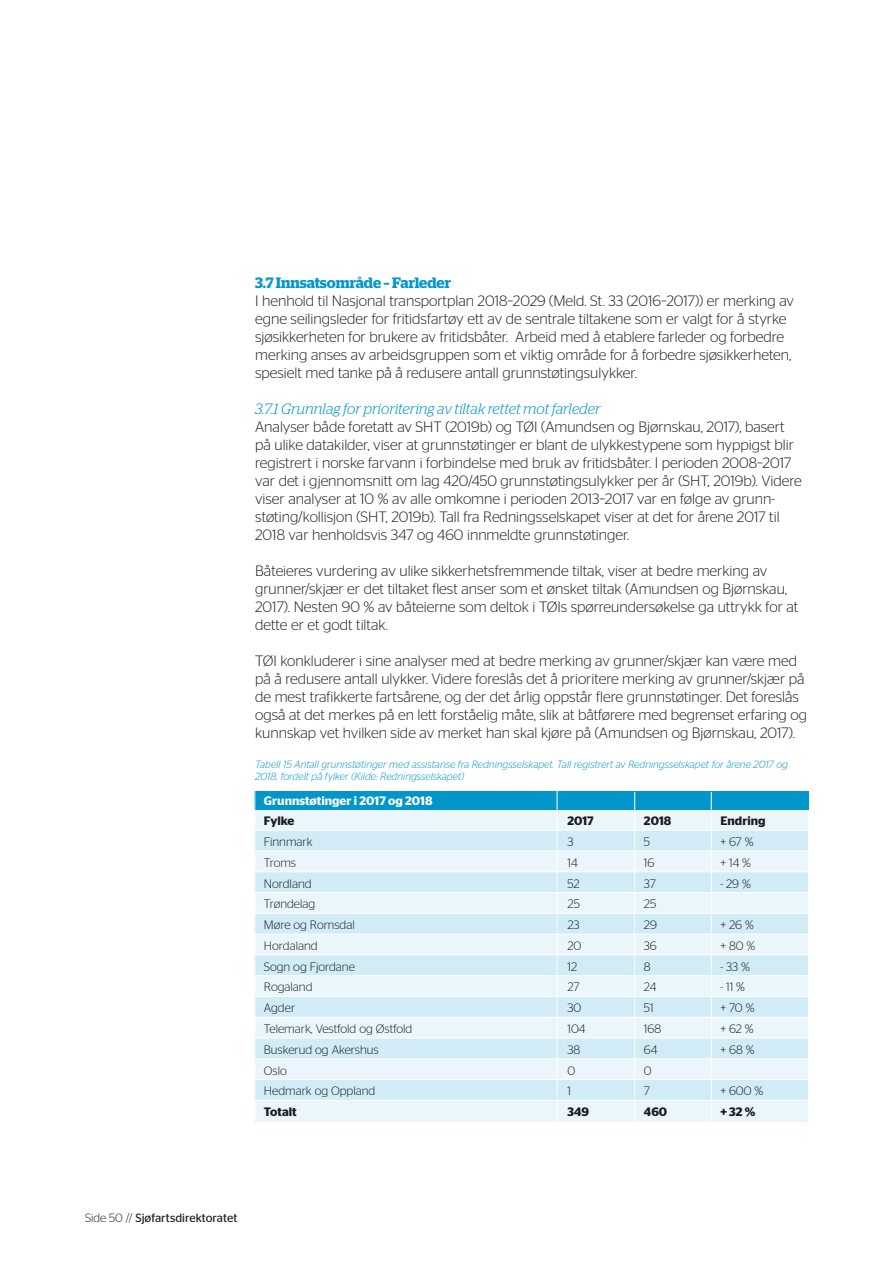
<style>
.page{position:relative;width:893px;height:1263px;background:#fff}
.page>*{position:absolute;margin:0;border:0;box-sizing:border-box;transform-origin:0 0}
.Brødtekst{font:300 15px/18px "Stag Sans";color:#1b1c20}
.Undertittel2{font:italic 300 15px "Stag";color:#0096cc}
.Brødtekst_fremhevet{font:600 15px "Stag";color:#0096cc}
.Brødtekst-2{font:300 12.15px "Stag Sans";color:#1b1c20}
.Brødtekst-3{font:600 12.15px "Stag Sans";color:#1b1c20}
.Brødtekst-4{font:600 12.15px "Stag Sans";color:#fff}
.t1{font:12px "Stag Sans";color:#1b1c20}
.Brødtekst-5{font:italic 300 10.5px/12px "Stag Sans";color:#0096cc}
.s1{font-weight:300}
</style>
<div class="page">
<div style="left:254px;top:809px;width:554px;height:21px;background:#eaf6fb"></div>
<div style="left:254px;top:830px;width:554px;height:21px;background:#d1ebf7"></div>
<div style="left:254px;top:851px;width:554px;height:21px;background:#eaf6fb"></div>
<div style="left:254px;top:872px;width:554px;height:21px;background:#d1ebf7"></div>
<div style="left:254px;top:893px;width:554px;height:20px;background:#eaf6fb"></div>
<div style="left:254px;top:913px;width:554px;height:21px;background:#d1ebf7"></div>
<div style="left:254px;top:934px;width:554px;height:21px;background:#eaf6fb"></div>
<div style="left:254px;top:955px;width:554px;height:20px;background:#d1ebf7"></div>
<div style="left:254px;top:975px;width:554px;height:21px;background:#eaf6fb"></div>
<div style="left:254px;top:996px;width:554px;height:21px;background:#d1ebf7"></div>
<div style="left:254px;top:1017px;width:554px;height:21px;background:#eaf6fb"></div>
<div style="left:254px;top:1038px;width:554px;height:21px;background:#d1ebf7"></div>
<div style="left:254px;top:1059px;width:554px;height:21px;background:#eaf6fb"></div>
<div style="left:254px;top:1080px;width:554px;height:20px;background:#d1ebf7"></div>
<div style="left:254px;top:1100px;width:554px;height:21px;background:#eaf6fb"></div>
<div style="left:254px;top:791px;width:555px;height:18px;background:#0096cc"></div>
<hr style="left:254px;top:809px;width:555px;height:1px;background:#0096cc">
<hr style="left:254px;top:830px;width:555px;height:1px;background:#fff">
<hr style="left:254px;top:851px;width:555px;height:1px;background:#fff">
<hr style="left:254px;top:871px;width:555px;height:1px;background:#fff">
<hr style="left:254px;top:892px;width:555px;height:1px;background:#fff">
<hr style="left:254px;top:913px;width:555px;height:1px;background:#fff">
<hr style="left:254px;top:934px;width:555px;height:1px;background:#fff">
<hr style="left:254px;top:954px;width:555px;height:1px;background:#fff">
<hr style="left:254px;top:975px;width:555px;height:1px;background:#fff">
<hr style="left:254px;top:996px;width:555px;height:1px;background:#fff">
<hr style="left:254px;top:1017px;width:555px;height:1px;background:#fff">
<hr style="left:254px;top:1038px;width:555px;height:1px;background:#fff">
<hr style="left:254px;top:1058px;width:555px;height:1px;background:#fff">
<hr style="left:254px;top:1079px;width:555px;height:1px;background:#fff">
<hr style="left:254px;top:1100px;width:555px;height:1px;background:#fff">
<hr style="left:254px;top:791px;width:1px;height:330px;background:#fff">
<hr style="left:557px;top:791px;width:1px;height:330px;background:#fff">
<hr style="left:634px;top:792px;width:1px;height:330px;background:#fff">
<hr style="left:711px;top:792px;width:1px;height:330px;background:#fff">
<p class="Brødtekst_fremhevet" style="left:255px;top:274px;width:198px">3.7 Innsatsområde – Farleder</p>
<p class="Brødtekst" style="left:255px;top:292px;width:540px">I henhold til Nasjonal transportplan 2018–2029 (Meld. St. 33 (2016–2017)) er merking av egne seilingsleder for fritidsfartøy ett av de sentrale tiltakene som er valgt for å styrke sjøsikkerheten for brukere av fritidsbåter. Arbeid med å etablere farleder og forbedre merking anses av arbeidsgruppen som et viktig område for å forbedre sjøsikkerheten, spesielt med tanke på å redusere antall grunnstøtingsulykker.</p>
<p class="Undertittel2" style="left:255px;top:401px;width:347px">3.7.1 Grunnlag for prioritering av tiltak rettet mot farleder</p>
<p class="Brødtekst" style="left:255px;top:418px;width:548px">Analyser både foretatt av SHT (2019b) og TØI (Amundsen og Bjørnskau, 2017), basert på ulike datakilder, viser at grunnstøtinger er blant de ulykkestypene som hyppigst blir registrert i norske farvann i forbindelse med bruk av fritidsbåter. I perioden 2008–2017 var det i gjennomsnitt om lag 420/450 grunnstøtingsulykker per år (SHT, 2019b). Videre viser analyser at 10 % av alle omkomne i perioden 2013–2017 var en følge av grunn&shy;støting/kollisjon (SHT, 2019b). Tall fra Redningsselskapet viser at det for årene 2017 til 2018 var henholdsvis 347 og 460 innmeldte grunnstøtinger.</p>
<p class="Brødtekst" style="left:255px;top:562px;width:545px">Båteieres vurdering av ulike sikkerhetsfremmende tiltak, viser at bedre merking av grunner/skjær er det tiltaket flest anser som et ønsket tiltak (Amundsen og Bjørnskau, 2017). Nesten 90 % av båteierne som deltok i TØIs spørreundersøkelse ga uttrykk for at dette er et godt tiltak.</p>
<p class="Brødtekst" style="left:255px;top:652px;width:553px">TØI konkluderer i sine analyser med at bedre merking av grunner/skjær kan være med på å redusere antall ulykker. Videre foreslås det å prioritere merking av grunner/skjær på de mest trafikkerte fartsårene, og der det årlig oppstår flere grunnstøtinger. Det foreslås også at det merkes på en lett forståelig måte, slik at båtførere med begrenset erfaring og kunnskap vet hvilken side av merket han skal kjøre på (Amundsen og Bjørnskau, 2017).</p>
<p class="Brødtekst-5" style="left:255px;top:759px;width:534px">Tabell 15 Antall grunnstøtinger med assistanse fra Redningsselskapet. Tall registrert av Redningsselskapet for årene 2017 og<br>2018, fordelt på fylker (Kilde: Redningsselskapet)</p>
<p class="Brødtekst-4" style="left:264px;top:793px;width:170px">Grunnstøtinger i 2017 og 2018</p>
<p class="Brødtekst-3" style="left:264px;top:814px;width:32px">Fylke</p>
<p class="Brødtekst-3" style="left:567px;top:814px;width:28px">2017</p>
<p class="Brødtekst-3" style="left:644px;top:814px;width:29px">2018</p>
<p class="Brødtekst-3" style="left:720px;top:814px;width:47px">Endring</p>
<p class="Brødtekst-2" style="left:264px;top:835px;width:50px">Finnmark</p>
<p class="Brødtekst-2" style="left:567px;top:835px;width:7px">3</p>
<p class="Brødtekst-2" style="left:644px;top:835px;width:8px">5</p>
<p class="Brødtekst-2" style="left:720px;top:835px;width:34px">+ 67 %</p>
<p class="Brødtekst-2" style="left:264px;top:856px;width:34px">Troms</p>
<p class="Brødtekst-2" style="left:567px;top:856px;width:12px">14</p>
<p class="Brødtekst-2" style="left:644px;top:856px;width:12px">16</p>
<p class="Brødtekst-2" style="left:720px;top:856px;width:32px">+ 14 %</p>
<p class="Brødtekst-2" style="left:264px;top:877px;width:49px">Nordland</p>
<p class="Brødtekst-2" style="left:567px;top:877px;width:14px">52</p>
<p class="Brødtekst-2" style="left:644px;top:877px;width:13px">37</p>
<p class="Brødtekst-2" style="left:720px;top:877px;width:32px">- 29 %</p>
<p class="Brødtekst-2" style="left:264px;top:897px;width:53px">Trøndelag</p>
<p class="Brødtekst-2" style="left:567px;top:897px;width:14px">25</p>
<p class="Brødtekst-2" style="left:644px;top:897px;width:14px">25</p>
<p class="Brødtekst-2" style="left:264px;top:918px;width:92px">Møre og Romsdal</p>
<p class="Brødtekst-2" style="left:567px;top:918px;width:14px">23</p>
<p class="Brødtekst-2" style="left:644px;top:918px;width:15px">29</p>
<p class="Brødtekst-2" style="left:720px;top:918px;width:35px">+ 26 %</p>
<p class="Brødtekst-2" style="left:264px;top:939px;width:55px">Hordaland</p>
<p class="Brødtekst-2" style="left:567px;top:939px;width:15px">20</p>
<p class="Brødtekst-2" style="left:644px;top:939px;width:14px">36</p>
<p class="Brødtekst-2" style="left:720px;top:939px;width:36px">+ 80 %</p>
<p class="Brødtekst-2" style="left:264px;top:960px;width:93px">Sogn og Fjordane</p>
<p class="Brødtekst-2" style="left:567px;top:960px;width:11px">12</p>
<p class="Brødtekst-2" style="left:644px;top:960px;width:8px">8</p>
<p class="Brødtekst-2" style="left:720px;top:960px;width:31px">- 33 %</p>
<p class="Brødtekst-2" style="left:264px;top:980px;width:50px">Rogaland</p>
<p class="Brødtekst-2" style="left:567px;top:980px;width:13px">27</p>
<p class="Brødtekst-2" style="left:644px;top:980px;width:14px">24</p>
<p class="Brødtekst-2" style="left:720px;top:980px;width:26px">- 11 %</p>
<p class="Brødtekst-2" style="left:264px;top:1001px;width:33px">Agder</p>
<p class="Brødtekst-2" style="left:567px;top:1001px;width:15px">30</p>
<p class="Brødtekst-2" style="left:644px;top:1001px;width:11px">51</p>
<p class="Brødtekst-2" style="left:720px;top:1001px;width:36px">+ 70 %</p>
<p class="Brødtekst-2" style="left:264px;top:1022px;width:150px">Telemark, Vestfold og Østfold</p>
<p class="Brødtekst-2" style="left:567px;top:1022px;width:20px">104</p>
<p class="Brødtekst-2" style="left:644px;top:1022px;width:19px">168</p>
<p class="Brødtekst-2" style="left:720px;top:1022px;width:35px">+ 62 %</p>
<p class="Brødtekst-2" style="left:264px;top:1043px;width:116px">Buskerud og Akershus</p>
<p class="Brødtekst-2" style="left:567px;top:1043px;width:14px">38</p>
<p class="Brødtekst-2" style="left:644px;top:1043px;width:15px">64</p>
<p class="Brødtekst-2" style="left:720px;top:1043px;width:36px">+ 68 %</p>
<p class="Brødtekst-2" style="left:264px;top:1063px;width:25px">Oslo</p>
<p class="Brødtekst-2" style="left:567px;top:1063px;width:9px">0</p>
<p class="Brødtekst-2" style="left:644px;top:1063px;width:9px">0</p>
<p class="Brødtekst-2" style="left:264px;top:1084px;width:113px">Hedmark og Oppland</p>
<p class="Brødtekst-2" style="left:567px;top:1084px;width:5px">1</p>
<p class="Brødtekst-2" style="left:644px;top:1084px;width:8px">7</p>
<p class="Brødtekst-2" style="left:720px;top:1084px;width:44px">+ 600 %</p>
<p class="Brødtekst-3" style="left:264px;top:1105px;width:34px">Totalt</p>
<p class="Brødtekst-3" style="left:567px;top:1105px;width:23px">349</p>
<p class="Brødtekst-3" style="left:644px;top:1105px;width:25px">460</p>
<p class="Brødtekst-3" style="left:720px;top:1105px;width:36px">+ 32 %</p>
<p class="t1" style="left:85px;top:1210px;width:154px"><span class="s1">Side 50 //</span> Sjøfartsdirektoratet</p>
</div>
